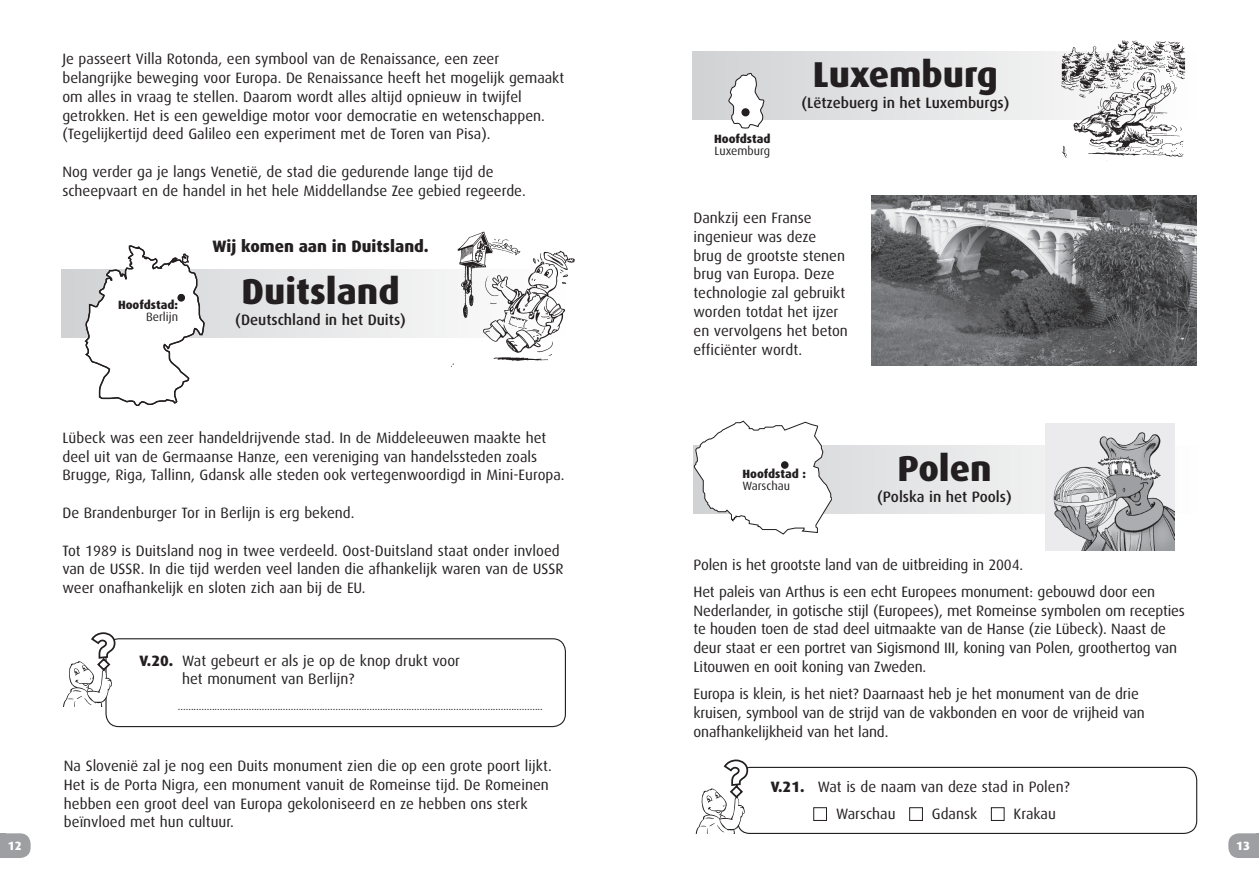
<style>
.page{position:relative;width:1259px;height:893px;background:#fff}
.page>*{position:absolute;margin:0;border:0;box-sizing:border-box;transform-origin:0 0}
.t1{font:800 36px "Dax";color:#231f20}
.t2{font:800 16.5px "Dax";color:#231f20}
.t3{font:15px/18.8px "Dax";color:#231f20}
.t4{font:500 15px "Dax";color:#231f20}
.t5{font:800 12px "Dax";color:#231f20}
.t6{font:12px "Dax";color:#231f20}
.t7{font:800 12px "Dax";color:#fff}
.t8{font:10.5px "Dax";color:#231f20}
.s1{font-weight:800}
</style>
<div class="page">
<svg style="left:5px;top:833px;width:26px;height:25px"></svg>
<div style="left:0;top:833px;width:5px;height:25px;background:#9d9fa2"></div>
<svg style="left:62px;top:270px;width:389px;height:68px;fill:#e8e8e9"></svg>
<svg style="left:83px;top:245px;width:123px;height:160px"></svg>
<img style="left:451px;top:231px;width:124px;height:136px">
<div style="left:105px;top:638px;width:461px;height:89px;border:1px solid #231f20;border-radius:13px"></div>
<div style="left:177px;top:294px;width:8px;height:8px;background:#231f20;border-radius:50%"></div>
<svg style="left:63px;top:632px;width:53px;height:74px"></svg>
<svg style="left:1228px;top:833px;width:28px;height:25px"></svg>
<hr style="left:1256px;top:833px;width:3px;height:25px;background:#9d9fa2">
<svg style="left:692px;top:52px;width:365px;height:68px;background:#e1e2e3"></svg>
<svg style="left:728px;top:72px;width:36px;height:57px"></svg>
<div style="left:741px;top:108px;width:8px;height:8px;background:#231f20;border-radius:50%"></div>
<img style="left:872px;top:196px;width:324px;height:170px">
<svg style="left:693px;top:446px;width:482px;height:68px;background:#e6e7e8"></svg>
<svg style="left:694px;top:421px;width:138px;height:113px"></svg>
<img style="left:1045px;top:424px;width:129px;height:127px">
<img style="left:1057px;top:40px;width:129px;height:121px">
<div style="left:738px;top:83px;width:12px;height:11px;background:#fff;border-radius:50%"></div>
<div style="left:781px;top:461px;width:7px;height:8px;background:#231f20;border-radius:50%"></div>
<div style="left:813px;top:807px;width:14px;height:14px;border:1px solid #231f20"></div>
<div style="left:909px;top:807px;width:14px;height:14px;border:1px solid #231f20"></div>
<div style="left:991px;top:807px;width:13px;height:14px;border:1px solid #231f20"></div>
<div style="left:736px;top:767px;width:461px;height:67px;border:1px solid #231f20;border-radius:13px"></div>
<svg style="left:695px;top:759px;width:54px;height:74px"></svg>
<p class="t3" style="left:62px;top:50px;width:503px">Je passeert Villa Rotonda, een symbool van de Renaissance, een zeer belangrijke beweging voor Europa. De Renaissance heeft het mogelijk gemaakt om alles in vraag te stellen. Daarom wordt alles altijd opnieuw in twijfel getrokken. Het is een geweldige motor voor democratie en wetenschappen. (Tegelijkertijd deed Galileo een experiment met de Toren van Pisa).</p>
<p class="t3" style="left:62px;top:162px;width:465px">Nog verder ga je langs Venetië, de stad die gedurende lange tijd de scheepvaart en de handel in het hele Middellandse Zee gebied regeerde.</p>
<p class="t5" style="left:118px;top:298px;width:62px">Hoofdstad:</p>
<p class="t6" style="left:146px;top:310px;width:34px">Berlijn</p>
<p class="t2" style="left:212px;top:237px;width:218px">Wij komen aan in Duitsland.</p>
<h1 class="t1" style="left:241px;top:271px;width:160px">Duitsland</h1>
<p class="t4" style="left:235px;top:312px;width:172px">(Deutschland in het Duits)</p>
<p class="t7" style="left:8px;top:839px;width:15px">12</p>
<p class="t3" style="left:62px;top:429px;width:504px">Lübeck was een zeer handeldrijvende stad. In de Middeleeuwen maakte het deel uit van de Germaanse Hanze, een vereniging van handelssteden zoals<br>Brugge, Riga, Tallinn, Gdansk alle steden ook vertegenwoordigd in Mini-Europa.</p>
<p class="t3" style="left:62px;top:504px;width:294px">De Brandenburger Tor in Berlijn is erg bekend.</p>
<p class="t3" style="left:62px;top:541px;width:502px">Tot 1989 is Duitsland nog in twee verdeeld. Oost-Duitsland staat onder invloed van de USSR. In die tijd werden veel landen die afhankelijk waren van de USSR weer onafhankelijk en sloten zich aan bij de EU.</p>
<p class="t3" style="left:182px;top:651px;width:279px;line-height:18px;text-indent:-43px"><span class="s1">V.20.</span> Wat gebeurt er als je op de knop drukt voor het monument van Berlijn?</p>
<p class="t8" style="left:178px;top:701px;width:366px">...........................................................................................................................................</p>
<p class="t3" style="left:64px;top:757px;width:489px">Na Slovenië zal je nog een Duits monument zien die op een grote poort lijkt.<br>Het is de Porta Nigra, een monument vanuit de Romeinse tijd. De Romeinen hebben een groot deel van Europa gekoloniseerd en ze hebben ons sterk beïnvloed met hun cultuur.</p>
<p class="t5" style="left:714px;top:132px;width:58px">Hoofdstad</p>
<p class="t6" style="left:714px;top:144px;width:57px">Luxemburg</p>
<h1 class="t1" style="left:812px;top:53px;width:187px">Luxemburg</h1>
<p class="t4" style="left:801px;top:95px;width:210px">(Lëtzebuerg in het Luxemburgs)</p>
<p class="t3" style="left:693px;top:209px;width:156px">Dankzij een Franse ingenieur was deze brug de grootste stenen brug van Europa. Deze technologie zal gebruikt worden totdat het ijzer en vervolgens het beton efficiënter wordt.</p>
<p class="t5" style="left:742px;top:467px;width:65px">Hoofdstad :</p>
<p class="t6" style="left:742px;top:480px;width:49px">Warschau</p>
<h1 class="t1" style="left:897px;top:448px;width:96px">Polen</h1>
<p class="t4" style="left:877px;top:489px;width:136px">(Polska in het Pools)</p>
<p class="t3" style="left:693px;top:551px;width:463px;line-height:27.3px">Polen is het grootste land van de uitbreiding in 2004.<br>Het paleis van Arthus is een echt Europees monument: gebouwd door een</p>
<p class="t3" style="left:693px;top:601px;width:493px">Nederlander, in gotische stijl (Europees), met Romeinse symbolen om recepties te houden toen de stad deel uitmaakte van de Hanse (zie Lübeck). Naast de deur staat er een portret van Sigismond III, koning van Polen, groothertog van Litouwen en ooit koning van Zweden.</p>
<p class="t3" style="left:693px;top:685px;width:453px">Europa is klein, is het niet? Daarnaast heb je het monument van de drie kruisen, symbool van de strijd van de vakbonden en voor de vrijheid van onafhankelijkheid van het land.</p>
<p class="t3" style="left:836px;top:774px;width:235px;line-height:26.7px;text-indent:-65px"><span class="s1">V.21.</span> Wat is de naam van deze stad in Polen?<br>Warschau</p>
<p class="t3" style="left:932px;top:804px;width:47px">Gdansk</p>
<p class="t3" style="left:1013px;top:804px;width:44px">Krakau</p>
<p class="t7" style="left:1236px;top:839px;width:15px">13</p>
</div>
